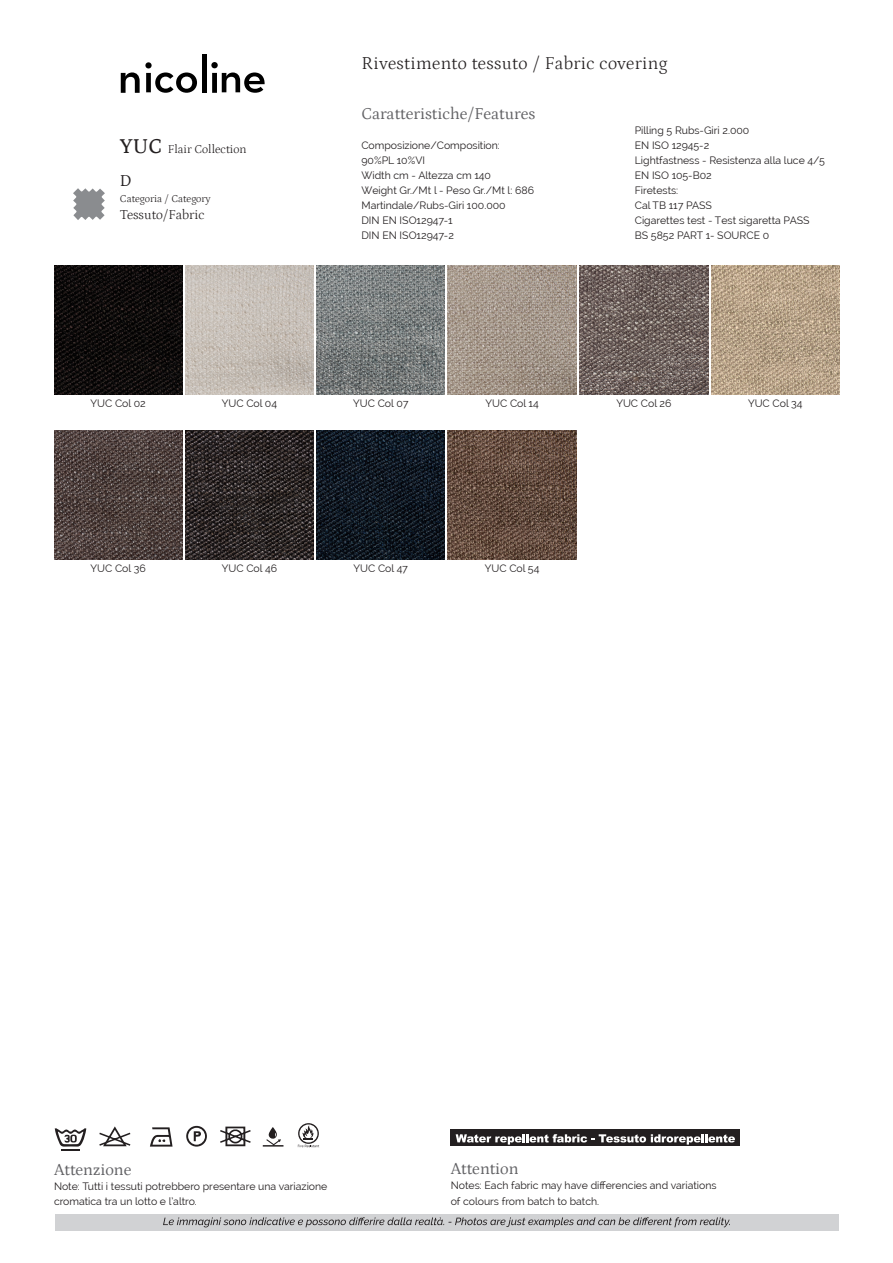
<style>
.page{position:relative;width:893px;height:1263px;background:#fff}
.page>*{position:absolute;margin:0;border:0;box-sizing:border-box;transform-origin:0 0}
.t1{font:300 18px "Petrona";letter-spacing:.02em;color:#231f20}
.t2{font:16.5px "Petrona";color:#636366}
.t3{font:16.5px "Petrona";color:#231f20}
.t4{font:300 13.5px "Petrona";color:#231f20}
.t5{font:300 12px "Petrona";color:#231f20}
.t6{font:10.5px "Raleway";color:#231f20}
.t7{font:300 10.5px "Petrona";color:#231f20}
.s1{font-weight:500;font-size:21px}
</style>
<div class="page">
<img style="left:711px;top:266px;width:128px;height:129px">
<img style="left:580px;top:266px;width:128px;height:129px">
<img style="left:448px;top:430px;width:128px;height:129px">
<img style="left:317px;top:430px;width:128px;height:129px">
<img style="left:185px;top:430px;width:129px;height:129px">
<img style="left:54px;top:430px;width:128px;height:129px">
<img style="left:448px;top:266px;width:128px;height:129px">
<img style="left:317px;top:266px;width:128px;height:129px">
<img style="left:185px;top:266px;width:129px;height:129px">
<img style="left:54px;top:266px;width:128px;height:129px">
<div style="left:55px;top:1214px;width:783px;height:17px;background:#d1d2d4"></div>
<svg style="left:163px;top:1217px;width:567px;height:10px"></svg>
<div style="left:451px;top:1129px;width:289px;height:17px;background:#231f20"></div>
<svg style="left:456px;top:1134px;width:279px;height:10px"></svg>
<svg style="left:121px;top:62px;width:76px;height:31px"></svg>
<hr style="left:202px;top:54px;width:4px;height:39px;background:#000">
<svg style="left:211px;top:62px;width:54px;height:31px"></svg>
<svg style="left:73px;top:188px;width:32px;height:32px"></svg>
<svg style="left:99px;top:1126px;width:31px;height:20px"></svg>
<svg style="left:150px;top:1127px;width:23px;height:19px"></svg>
<svg style="left:186px;top:1126px;width:21px;height:20px"></svg>
<svg style="left:220px;top:1126px;width:31px;height:20px"></svg>
<svg style="left:263px;top:1127px;width:20px;height:19px"></svg>
<svg style="left:298px;top:1123px;width:21px;height:24px"></svg>
<svg style="left:55px;top:1128px;width:31px;height:23px"></svg>
<p class="t1" style="left:361px;top:50px;width:308px">Rivestimento tessuto / Fabric covering</p>
<p class="t5" style="left:120px;top:140px;width:128px"><span class="s1">YUC</span> Flair Collection</p>
<p class="t3" style="left:120px;top:168px;width:13px">D</p>
<p class="t4" style="left:120px;top:205px;width:86px">Tessuto/Fabric</p>
<p class="t7" style="left:120px;top:190px;width:92px">Categoria / Category</p>
<p class="t2" style="left:361px;top:101px;width:175px">Caratteristiche/Features</p>
<p class="t6" style="left:361px;top:140px;width:140px">Composizione/Composition:</p>
<p class="t6" style="left:361px;top:155px;width:65px">90%PL 10%VI</p>
<p class="t6" style="left:361px;top:170px;width:131px">Width cm - Altezza cm 140</p>
<p class="t6" style="left:361px;top:185px;width:174px">Weight Gr./Mt l - Peso Gr./Mt l: 686</p>
<p class="t6" style="left:361px;top:200px;width:146px">Martindale/Rubs-Giri 100.000</p>
<p class="t6" style="left:361px;top:215px;width:93px">DIN EN ISO12947-1</p>
<p class="t6" style="left:361px;top:230px;width:94px">DIN EN ISO12947-2</p>
<p class="t6" style="left:91px;top:397px;width:57px">YUC Col 02</p>
<p class="t6" style="left:222px;top:397px;width:57px">YUC Col 04</p>
<p class="t6" style="left:353px;top:397px;width:57px">YUC Col 07</p>
<p class="t6" style="left:485px;top:397px;width:55px">YUC Col 14</p>
<p class="t6" style="left:91px;top:562px;width:57px">YUC Col 36</p>
<p class="t6" style="left:222px;top:562px;width:57px">YUC Col 46</p>
<p class="t6" style="left:354px;top:562px;width:56px">YUC Col 47</p>
<p class="t6" style="left:485px;top:562px;width:56px">YUC Col 54</p>
<p class="t6" style="left:635px;top:125px;width:116px">Pilling 5 Rubs-Giri 2.000</p>
<p class="t6" style="left:635px;top:140px;width:76px">EN ISO 12945-2</p>
<p class="t6" style="left:635px;top:155px;width:192px">Lightfastness - Resistenza alla luce 4/5</p>
<p class="t6" style="left:635px;top:170px;width:79px">EN ISO 105-B02</p>
<p class="t6" style="left:635px;top:185px;width:45px">Firetests:</p>
<p class="t6" style="left:635px;top:200px;width:79px">Cal TB 117 PASS</p>
<p class="t6" style="left:635px;top:215px;width:176px">Cigarettes test - Test sigaretta PASS</p>
<p class="t6" style="left:635px;top:230px;width:136px">BS 5852 PART 1- SOURCE 0</p>
<p class="t6" style="left:616px;top:397px;width:57px">YUC Col 26</p>
<p class="t6" style="left:748px;top:397px;width:56px">YUC Col 34</p>
<p class="t2" style="left:54px;top:1157px;width:79px">Attenzione</p>
<p class="t6" style="left:54px;top:1180px;width:275px">Note: Tutti i tessuti potrebbero presentare una variazione</p>
<p class="t6" style="left:54px;top:1195px;width:144px">cromatica tra un lotto e l’altro.</p>
<p class="t2" style="left:451px;top:1156px;width:69px">Attention</p>
<p class="t6" style="left:451px;top:1179px;width:267px">Notes: Each fabric may have differencies and variations</p>
<p class="t6" style="left:451px;top:1195px;width:150px">of colours from batch to batch.</p>
</div>
